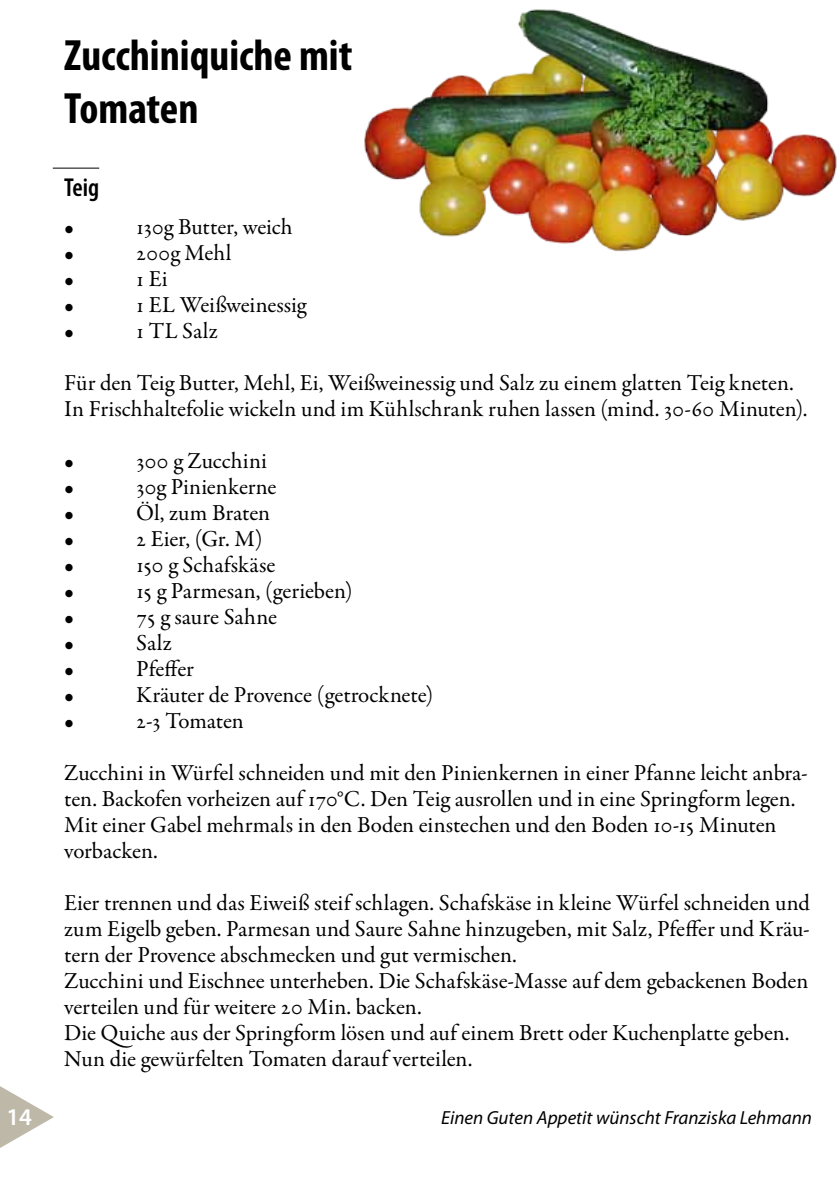
<style>
.page{position:relative;width:840px;height:1191px;background:#fff}
.page>*{position:absolute;margin:0;border:0;box-sizing:border-box;transform-origin:0 0}
.t1{font:700 condensed 44px/52.8px "Myriad Pro";color:#000}
.t2{font:600 condensed 26px "Myriad Pro";color:#000}
.t3{font:600 24px "Myriad Pro";color:#fff}
.t4{font:23px/26px "Garamond Premr Pro";letter-spacing:-.005em;color:#000}
.t5{font:italic 19px "Myriad Pro";color:#000}
</style>
<div class="page">
<svg style="left:0;top:1086px;width:54px;height:62px"></svg>
<hr style="left:53px;top:168px;width:46px;height:1px;background:#000">
<img style="left:364px;top:9px;width:473px;height:243px">
<p class="t3" style="left:6px;top:1101px;width:27px">14</p>
<h1 class="t1" style="left:64px;top:28px;width:290px">Zucchiniquiche mit<br>Tomaten</h1>
<p class="t2" style="left:64px;top:171px;width:37px">Teig</p>
<p class="t4" style="left:64px;top:214px;width:11px">•</p>
<p class="t4" style="left:136px;top:214px;width:158px">130g Butter, weich</p>
<p class="t4" style="left:64px;top:240px;width:11px">•</p>
<p class="t4" style="left:136px;top:240px;width:97px">200g Mehl</p>
<p class="t4" style="left:64px;top:266px;width:11px">•</p>
<p class="t4" style="left:136px;top:266px;width:33px">1Ei</p>
<p class="t4" style="left:64px;top:292px;width:11px">•</p>
<p class="t4" style="left:136px;top:292px;width:172px">1 EL Weißweinessig</p>
<p class="t4" style="left:64px;top:318px;width:11px">•</p>
<p class="t4" style="left:136px;top:318px;width:83px">1 TL Salz</p>
<p class="t4" style="left:64px;top:370px;width:744px">Für den Teig Butter, Mehl, Ei, Weißweinessig und Salz zu einem glatten Teig kneten.<br>In Frischhaltefolie wickeln und im Kühlschrank ruhen lassen (mind. 30-60 Minuten).</p>
<p class="t4" style="left:64px;top:448px;width:11px">•</p>
<p class="t4" style="left:136px;top:448px;width:132px">300 g Zucchini</p>
<p class="t4" style="left:64px;top:474px;width:11px">•</p>
<p class="t4" style="left:136px;top:474px;width:142px">30g Pinienkerne</p>
<p class="t4" style="left:64px;top:500px;width:11px">•</p>
<p class="t4" style="left:136px;top:500px;width:135px">Öl, zum Braten</p>
<p class="t4" style="left:64px;top:526px;width:11px">•</p>
<p class="t4" style="left:136px;top:526px;width:128px">2 Eier, (Gr. M)</p>
<p class="t4" style="left:64px;top:552px;width:11px">•</p>
<p class="t4" style="left:136px;top:552px;width:141px">150 g Schafskäse</p>
<p class="t4" style="left:64px;top:578px;width:11px">•</p>
<p class="t4" style="left:136px;top:578px;width:218px">15 g Parmesan, (gerieben)</p>
<p class="t4" style="left:64px;top:604px;width:11px">•</p>
<p class="t4" style="left:136px;top:604px;width:142px">75 g saure Sahne</p>
<p class="t4" style="left:64px;top:630px;width:11px">•</p>
<p class="t4" style="left:136px;top:630px;width:37px">Salz</p>
<p class="t4" style="left:64px;top:656px;width:11px">•</p>
<p class="t4" style="left:136px;top:656px;width:59px">Pfeffer</p>
<p class="t4" style="left:64px;top:682px;width:11px">•</p>
<p class="t4" style="left:136px;top:682px;width:298px">Kräuter de Provence (getrocknete)</p>
<p class="t4" style="left:64px;top:708px;width:11px">•</p>
<p class="t4" style="left:136px;top:708px;width:109px">2-3 Tomaten</p>
<p class="t4" style="left:64px;top:760px;width:744px">Zucchini in Würfel schneiden und mit den Pinienkernen in einer Pfanne leicht anbra&shy;ten. Backofen vorheizen auf 170°C. Den Teig ausrollen und in eine Springform legen.<br>Mit einer Gabel mehrmals in den Boden einstechen und den Boden 10-15 Minuten vorbacken.</p>
<p class="t4" style="left:64px;top:890px;width:746px">Eier trennen und das Eiweiß steif schlagen. Schafskäse in kleine Würfel schneiden und zum Eigelb geben. Parmesan und Saure Sahne hinzugeben, mit Salz, Pfeffer und Kräu&shy;tern der Provence abschmecken und gut vermischen.<br>Zucchini und Eischnee unterheben. Die Schafskäse-Masse auf dem gebackenen Boden verteilen und für weitere 20 Min. backen.<br>Die Quiche aus der Springform lösen und auf einem Brett oder Kuchenplatte geben.<br>Nun die gewürfelten Tomaten darauf verteilen.</p>
<p class="t5" style="left:441px;top:1106px;width:372px">Einen Guten Appetit wünscht Franziska Lehmann</p>
</div>
